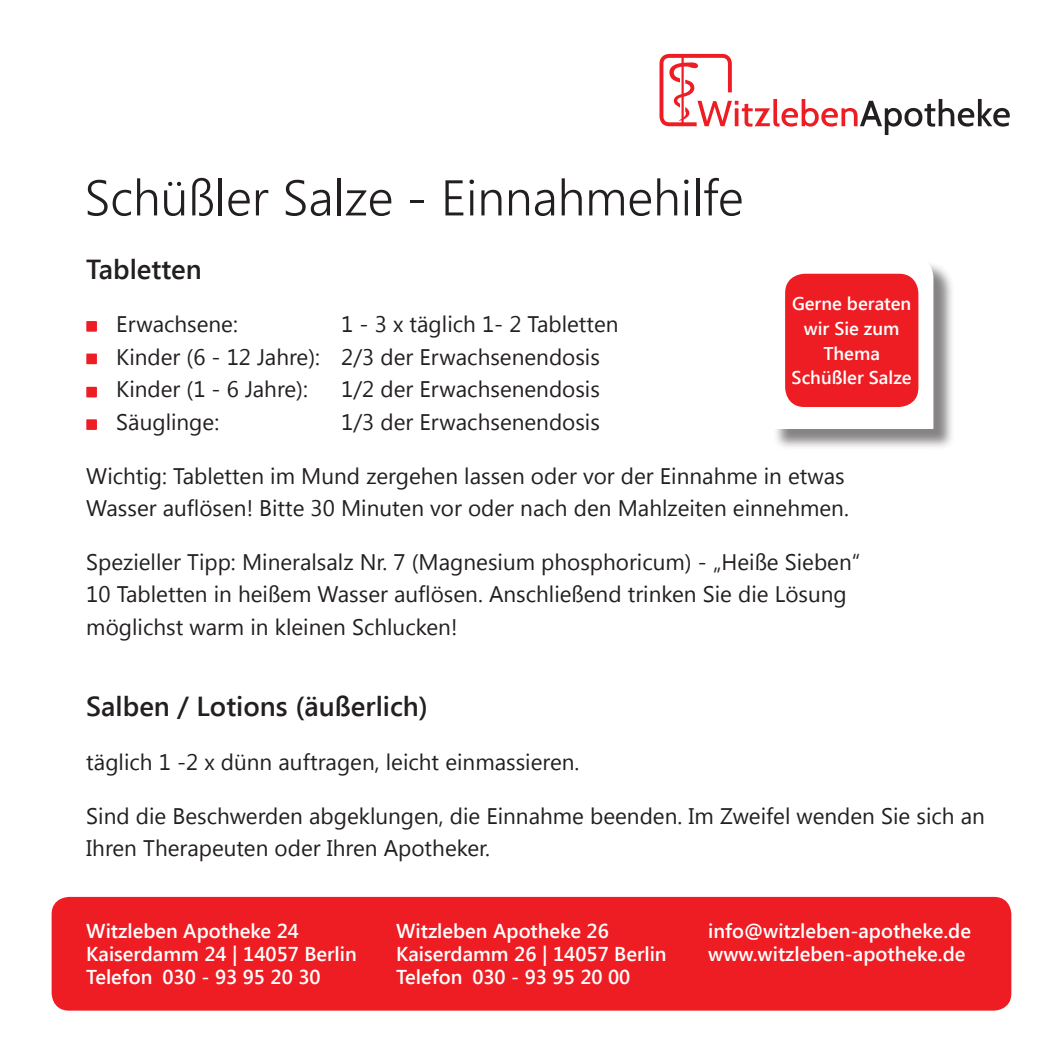
<style>
.page{position:relative;width:1063px;height:1063px;background:#fff}
.page>*{position:absolute;margin:0;border:0;box-sizing:border-box;transform-origin:0 0}
.t1{font:300 50.25px "Segoe UI";color:#231f20}
.t2{font:600 27.5px "Segoe UI";color:#231f20}
.t3{font:22.5px/32.5px "Segoe UI";color:#231f20}
.t4{font:600 20px/22.8px "Segoe UI";color:#fff}
.t5{font:600 18.5px/24.5px "Segoe UI";color:#fff;text-align:center}
</style>
<div class="page">
<svg style="left:660px;top:54px;width:350px;height:81px"></svg>
<div style="left:52px;top:897px;width:959px;height:114px;background:#ee1d23;border-radius:17px"></div>
<div style="left:86px;top:321px;width:11px;height:11px;background:#ee1d23"></div>
<div style="left:86px;top:354px;width:11px;height:10px;background:#ee1d23"></div>
<div style="left:86px;top:387px;width:11px;height:10px;background:#ee1d23"></div>
<div style="left:86px;top:419px;width:11px;height:11px;background:#ee1d23"></div>
<div style="left:773px;top:261px;width:182px;height:189px;background:#231f20;opacity:.55"></div>
<svg style="left:773px;top:261px;width:160px;height:168px"></svg>
<div style="left:785px;top:274px;width:133px;height:133px;background:#ee1d23;border-radius:19px"></div>
<h1 class="t1" style="left:85px;top:160px;width:661px">Schüßler Salze - Einnahmehilfe</h1>
<p class="t2" style="left:86px;top:250px;width:117px">Tabletten</p>
<p class="t3" style="left:116px;top:307px;width:123px">Erwachsene:</p>
<p class="t3" style="left:116px;top:307px;width:504px;text-indent:225px">1 - 3 x täglich 1- 2 Tabletten<br>Kinder (6 - 12 Jahre): 2/3 der Erwachsenendosis<br>Kinder (1 - 6 Jahre):</p>
<p class="t3" style="left:341px;top:372px;width:260px">1/2 der Erwachsenendosis</p>
<p class="t5" style="left:792px;top:291px;width:122px">Gerne beraten wir Sie zum<br>Thema<br>Schüßler Salze</p>
<p class="t3" style="left:116px;top:405px;width:104px">Säuglinge:</p>
<p class="t3" style="left:341px;top:405px;width:260px">1/3 der Erwachsenendosis</p>
<p class="t3" style="left:86px;top:458px;width:764px">Wichtig: Tabletten im Mund zergehen lassen oder vor der Einnahme in etwas<br>Wasser auflösen! Bitte 30 Minuten vor oder nach den Mahlzeiten einnehmen.</p>
<p class="t3" style="left:86px;top:545px;width:775px">Spezieller Tipp: Mineralsalz Nr. 7 (Magnesium phosphoricum) - „Heiße Sieben“<br>10 Tabletten in heißem Wasser auflösen. Anschließend trinken Sie die Lösung möglichst warm in kleinen Schlucken!</p>
<p class="t2" style="left:86px;top:687px;width:343px">Salben / Lotions (äußerlich)</p>
<p class="t3" style="left:86px;top:745px;width:495px">täglich 1 -2 x dünn auftragen, leicht einmassieren.</p>
<p class="t3" style="left:86px;top:799px;width:900px">Sind die Beschwerden abgeklungen, die Einnahme beenden. Im Zweifel wenden Sie sich an<br>Ihren Therapeuten oder Ihren Apotheker.</p>
<p class="t4" style="left:86px;top:919px;width:272px">Witzleben Apotheke 24<br>Kaiserdamm 24 | 14057 Berlin<br>Telefon 030 - 93 95 20 30</p>
<p class="t4" style="left:708px;top:919px;width:264px">info@witzleben-apotheke.de www.witzleben-apotheke.de</p>
<p class="t4" style="left:396px;top:919px;width:272px">Witzleben Apotheke 26<br>Kaiserdamm 26 | 14057 Berlin<br>Telefon 030 - 93 95 20 00</p>
</div>
